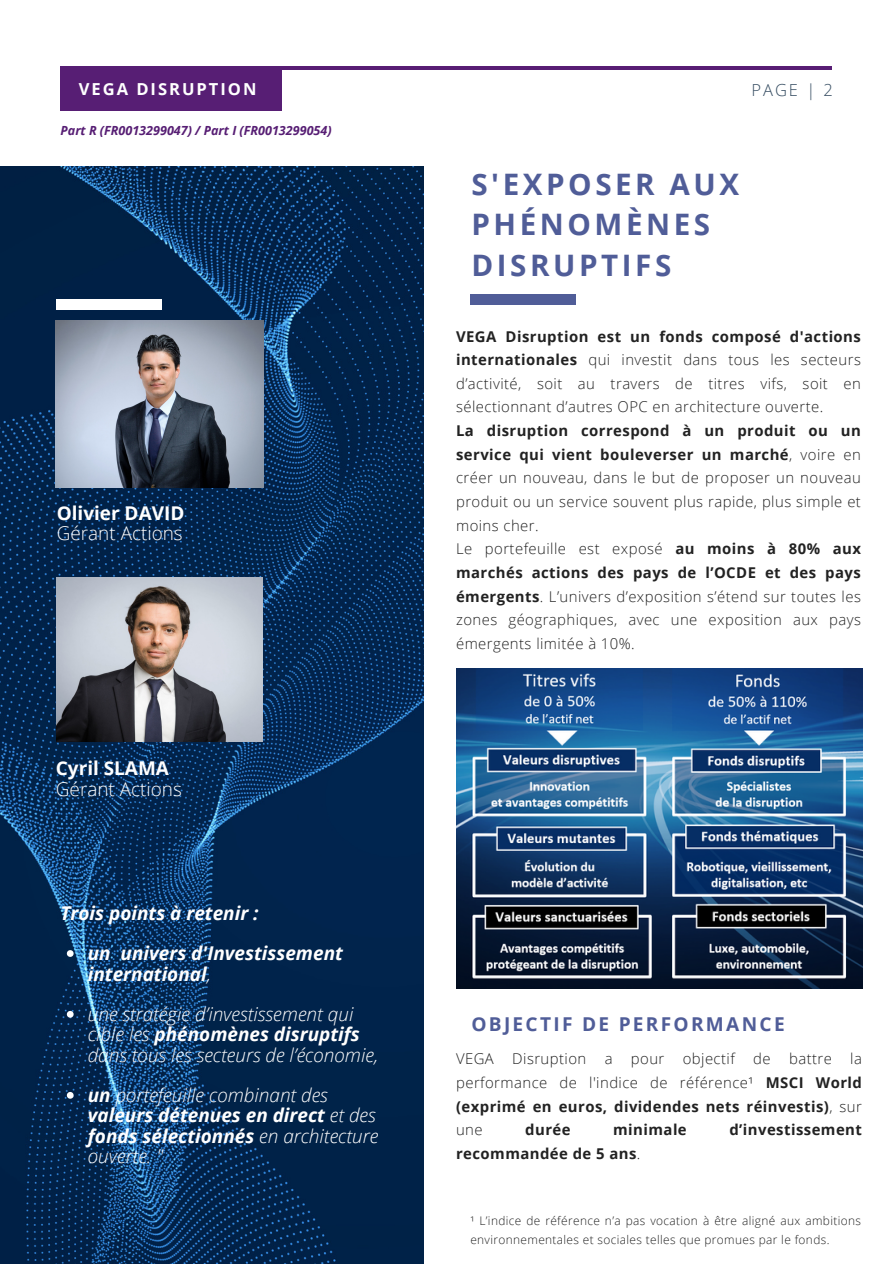
<style>
.page{position:relative;width:894px;height:1264px;background:#fff}
.page>*{position:absolute;margin:0;border:0;box-sizing:border-box;transform-origin:0 0}
.t1{font:700 29.55px/40.5px "Open Sans";letter-spacing:.12em;color:#505d98}
.t2{font:700 19.05px "Open Sans";letter-spacing:.12em;color:#505d98}
.t3{font:italic 300 18.9px/20.2px "Open Sans";color:#fff}
.t4{font:italic 700 18.9px/20.2px "Open Sans";color:#fff}
.t5{font:300 18.9px/20.2px "Open Sans";color:#fff}
.t6{font:700 16.5px "Open Sans";letter-spacing:.12em;color:#fff}
.t7{font:300 16.5px "Open Sans";color:#364d62}
.t8{font:300 14.85px/23.7px "Open Sans";letter-spacing:.03em;color:#222;text-align:justify}
.t9{font:700 14.85px "Open Sans";letter-spacing:.03em;color:#222}
.t10{font:italic 700 12.6px "Open Sans";color:#571e74}
.t11{font:300 11.85px/18.9px "Open Sans";letter-spacing:.03em;color:#222}
.s1{font-weight:700}
.s2{font-weight:300}
</style>
<div class="page">
<hr style="left:61px;top:66px;width:770px;height:4px;background:#581d74">
<div style="left:61px;top:66px;width:221px;height:44px;background:#571e74"></div>
<img style="left:0;top:166px;width:423px;height:1097px">
<div style="left:56px;top:299px;width:106px;height:11px;background:#fff"></div>
<div style="left:470px;top:295px;width:106px;height:10px;background:#505d98"></div>
<img style="left:56px;top:321px;width:208px;height:166px">
<img style="left:456px;top:668px;width:406px;height:320px">
<img style="left:57px;top:577px;width:206px;height:164px">
<svg style="left:67px;top:950px;width:7px;height:6px"></svg>
<svg style="left:67px;top:1010px;width:7px;height:7px"></svg>
<svg style="left:67px;top:1091px;width:7px;height:7px"></svg>
<h6 class="t6" style="left:79px;top:77px;width:179px">VEGA DISRUPTION</h6>
<p class="t7" style="left:751px;top:79px;width:83px">PAGE | 2</p>
<h1 class="t10" style="left:61px;top:121px;width:272px">Part R (FR0013299047) / Part I (FR0013299054)</h1>
<p class="t5" style="left:57px;top:502px;width:129px"><span class="s1">Olivier DAVID<br></span>Gérant Actions</p>
<p class="t5" style="left:56px;top:758px;width:127px"><span class="s1">Cyril SLAMA<br></span>Gérant Actions</p>
<h3 class="t4" style="left:60px;top:902px;width:199px">Trois points à retenir :</h3>
<p class="t4" style="left:88px;top:942px;width:256px">un univers d'Investissement international<span class="s2">,</span></p>
<p class="t3" style="left:88px;top:1003px;width:292px">une stratégie d’investissement qui cible les <span class="s1">phénomènes disruptifs </span>dans tous les secteurs de l’économie,</p>
<p class="t3" style="left:88px;top:1084px;width:292px"><span class="s1">un</span> portefeuille combinant des <span class="s1">valeurs détenues en direct</span> et des <span class="s1">fonds sélectionnés</span> en architecture ouverte. "</p>
<p class="t1" style="left:471px;top:163px;width:269px">S'EXPOSER AUX<br>PHÉNOMÈNES<br>DISRUPTIFS</p>
<h4 class="t8" style="left:456px;top:324px;width:406px"><span class="s1">VEGA Disruption est un fonds composé d'actions internationales</span> qui investit dans tous les secteurs d’activité, soit au travers de titres vifs, soit en sélectionnant d’autres OPC en architecture ouverte.</h4>
<p class="t8" style="left:456px;top:418px;width:406px"><span class="s1">La disruption correspond à un produit ou un service qui vient bouleverser un marché</span>, voire en créer un nouveau, dans le but de proposer un nouveau produit ou un service souvent plus rapide, plus simple et moins cher.</p>
<h4 class="t8" style="left:456px;top:536px;width:406px">Le portefeuille est exposé <span class="s1">au moins à 80% aux marchés actions des pays de l’OCDE et des pays émergents</span>. L’univers d’exposition s’étend sur toutes les zones géographiques, avec une exposition aux pays émergents limitée à 10%.</h4>
<p class="t2" style="left:471px;top:1010px;width:315px">OBJECTIF DE PERFORMANCE</p>
<p class="t8" style="left:456px;top:1046px;width:407px">VEGA Disruption a pour objectif de battre la performance de l'indice de référence¹ <span class="s1">MSCI World (exprimé en euros, dividendes nets réinvestis)</span>, sur une</p>
<p class="t9" style="left:525px;top:1119px;width:47px">durée</p>
<p class="t9" style="left:613px;top:1119px;width:75px">minimale</p>
<p class="t9" style="left:729px;top:1119px;width:134px">d’investissement</p>
<p class="t9" style="left:456px;top:1143px;width:186px">recommandée de 5 ans<span class="s2">.</span></p>
<p class="t11" style="left:470px;top:1211px;width:392px">¹ L’indice de référence n’a pas vocation à être aligné aux ambitions environnementales et sociales telles que promues par le fonds.</p>
</div>
